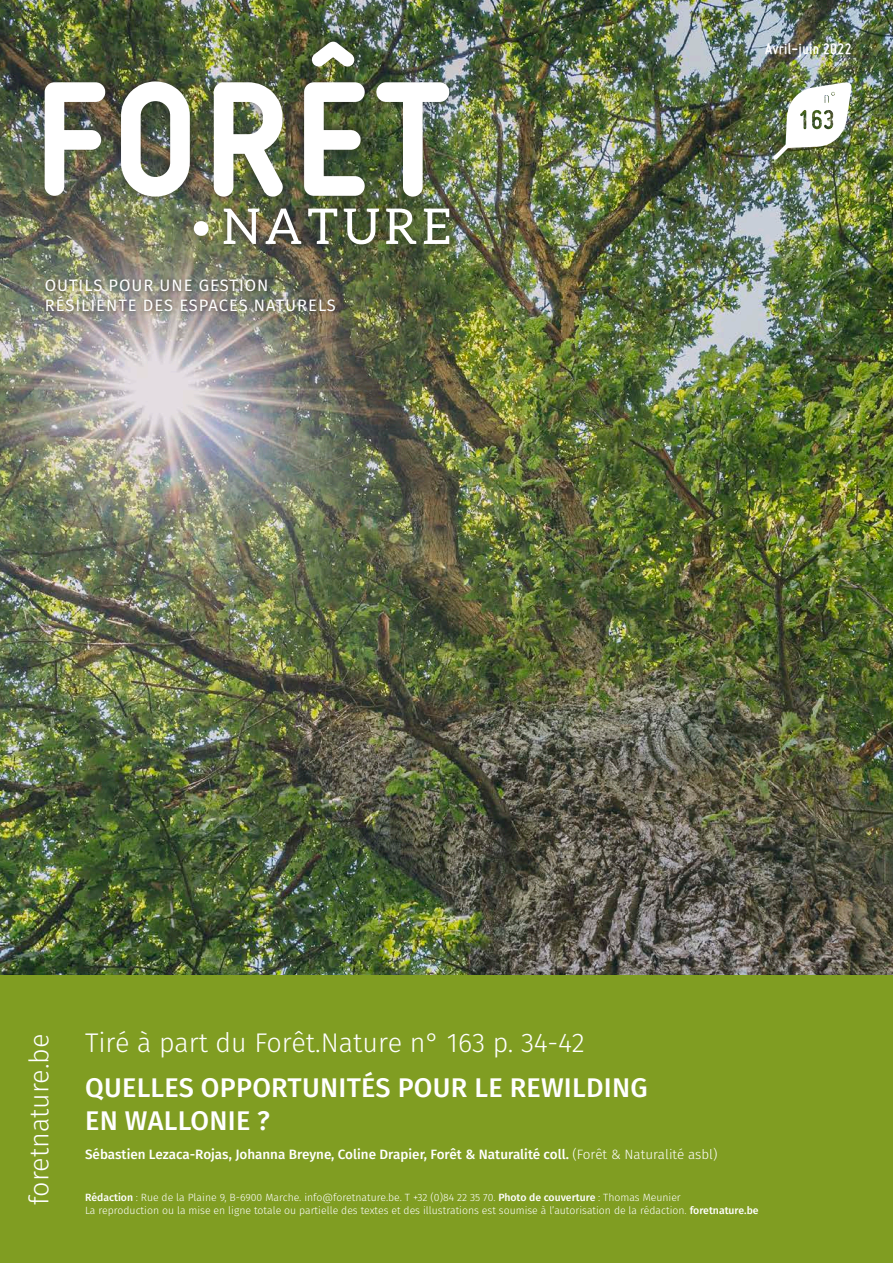
<style>
.page{position:relative;width:893px;height:1263px;background:#fff}
.page>*{position:absolute;margin:0;border:0;box-sizing:border-box;transform-origin:0 0}
.t1{font:300 27px "Fira Sans";color:#fff}
.t2{font:500 27px/32.4px "Fira Sans";letter-spacing:.01em;color:#fff}
.t3{font:16.5px/19.8px "Fira Sans";letter-spacing:.06em;color:#fff}
.t4{font:700 16.5px "Miso";letter-spacing:.02em;color:#fff}
.t5{font:500 13.5px "Fira Sans";color:#fff}
.t6{font:300 10.5px/12.6px "Fira Sans";color:#fff}
.s1{font-weight:300}
.s2{font-weight:500}
</style>
<div class="page">
<img style="left:0;top:0;width:893px;height:976px">
<img style="left:773px;top:82px;width:79px;height:78px">
<div style="left:35px;top:33px;width:424px;height:221px;background:#231f20;opacity:.5"></div>
<svg style="left:312px;top:42px;width:42px;height:25px"></svg>
<img style="left:45px;top:82px;width:60px;height:114px">
<svg style="left:121px;top:81px;width:69px;height:116px"></svg>
<img style="left:214px;top:82px;width:69px;height:115px">
<svg style="left:304px;top:82px;width:61px;height:114px"></svg>
<img style="left:376px;top:82px;width:73px;height:115px">
<svg style="left:194px;top:221px;width:15px;height:15px"></svg>
<svg style="left:224px;top:209px;width:35px;height:35px"></svg>
<svg style="left:266px;top:209px;width:35px;height:35px"></svg>
<svg style="left:308px;top:209px;width:29px;height:35px"></svg>
<svg style="left:344px;top:209px;width:35px;height:35px"></svg>
<svg style="left:386px;top:209px;width:30px;height:35px"></svg>
<svg style="left:424px;top:209px;width:25px;height:35px"></svg>
<div style="left:41px;top:275px;width:299px;height:41px;background:#231f20;opacity:.7"></div>
<div style="left:0;top:976px;width:893px;height:287px;background:#809d22"></div>
<h2 class="t3" style="left:45px;top:275px;width:293px">OUTILS POUR UNE GESTION<br>RÉSILIENTE DES ESPACES NATURELS</h2>
<h2 class="t4" style="left:765px;top:39px;width:88px">Avril-juin 2022</h2>
<h1 class="t1" style="left:20px;top:1205px;width:173px;rotate:-90deg">foretnature.be</h1>
<h1 class="t1" style="left:85px;top:1023px;width:501px">Tiré à part du Forêt.Nature n° 163 p. 34-42</h1>
<h1 class="t2" style="left:85px;top:1070px;width:564px">QUELLES OPPORTUNITÉS POUR LE REWILDING<br>EN WALLONIE ?</h1>
<p class="t5" style="left:85px;top:1143px;width:634px">Sébastien Lezaca-Rojas, Johanna Breyne, Coline Drapier, Forêt &amp; Naturalité coll. <span class="s1">(Forêt &amp; Naturalité asbl)</span></p>
<p class="t6" style="left:85px;top:1191px;width:675px"><span class="s2">Rédaction</span> : Rue de la Plaine 9, B-6900 Marche. info@foretnature.be. T +32 (0)84 22 35 70. <span class="s2">Photo de couverture</span> : Thomas Meunier<br>La reproduction ou la mise en ligne totale ou partielle des textes et des illustrations est soumise à l’autorisation de la rédaction. <span class="s2">foretnature.be</span></p>
</div>
